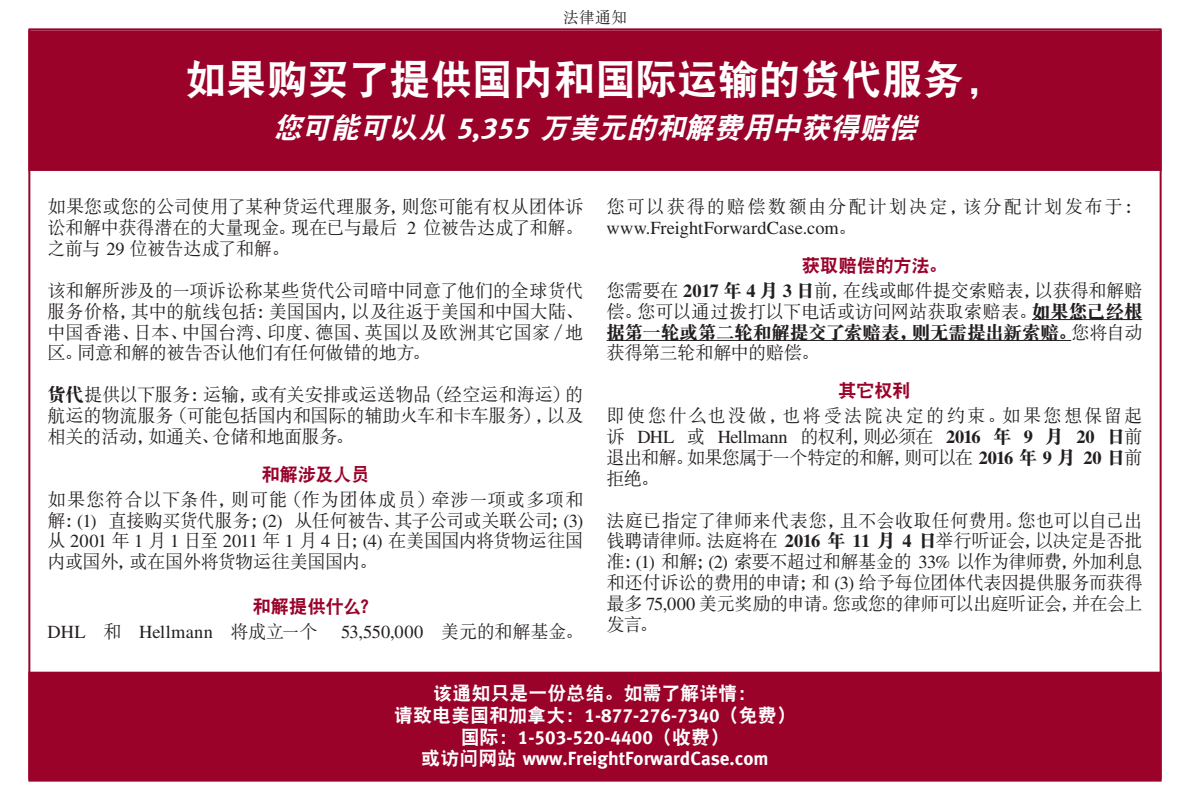
<style>
.page{position:relative;width:1190px;height:810px;background:#fff}
.page>*{position:absolute;margin:0;border:0;box-sizing:border-box;transform-origin:0 0}
.t1{font:41px "DFP Hei W9";color:#fff}
.t2{font:italic 29px "DFP Hei W9";color:#fff}
.t3{font:19px/21.6px "Meta Bold LF";color:#fff;text-align:center}
.t4{font:19px "DFP Hei W9";color:#fff}
.t5{font:18.4px/20.8px "DFP Song W5";letter-spacing:-.025em;color:#231f20;text-align:justify}
.t6{font:18.4px/20.8px "DFP Song W5";letter-spacing:.1em;color:#231f20}
.t7{font:18.4px "Times LT Std";letter-spacing:.015em;color:#231f20}
.t8{font:18.4px "DFP Hei W9";letter-spacing:-.01em;color:#9a022a}
.t9{font:16px "DFP Song W5";color:#231f20}
.s1{font-family:"Meta Bold LF"}
.s2{font-family:"Times LT Std"}
.s3{font-family:"DFP Song W9"}
.s4{font-family:"DFP Song W5"}
.s5{font-family:"Times LT Std";font-weight:700}
.s6{font-family:"DFP Hei W9"}
</style>
<div class="page">
<div style="left:29px;top:31px;width:1131px;height:139px;background:#9a022a"></div>
<div style="left:28px;top:30px;width:1133px;height:141px;border:2px solid #9a022a"></div>
<hr style="left:1032px;top:319px;width:110px;height:1px;background:#231f20">
<hr style="left:606px;top:340px;width:465px;height:1px;background:#231f20">
<div style="left:29px;top:672px;width:1131px;height:108px;background:#9a022a"></div>
<div style="left:28px;top:671px;width:1133px;height:110px;border:2px solid #9a022a"></div>
<p class="t9" style="left:563px;top:10px;width:65px">法律通知</p>
<p class="t1" style="left:185px;top:58px;width:821px">如果购买了提供国内和国际运输的货代服务，</p>
<p class="t2" style="left:273px;top:113px;width:652px">您可能可以从 <span class="s1">5 , 3 5 5</span> 万美元的和解费用中获得赔偿</p>
<p class="t5" style="left:48px;top:196px;width:537px">如果您或您的公司使用了某种货运代理服务，则您可能有权从团体诉讼和解中获得潜在的大量现金。现在已与最后 <span class="s2">2</span> 位被告达成了和解。之前与 <span class="s2">29</span> 位被告达成了和解。</p>
<p class="t5" style="left:48px;top:280px;width:537px">该和解所涉及的一项诉讼称某些货代公司暗中同意了他们的全球货代服务价格，其中的航线包括：美国国内，以及往返于美国和中国大陆、中国香港、日本、中国台湾、印度、德国、英国以及欧洲其它国家／地区。同意和解的被告否认他们有任何做错的地方。</p>
<p class="t5" style="left:48px;top:384px;width:537px"><span class="s3">货代</span>提供以下服务：运输，或有关安排或运送物品（经空运和海运）的航运的物流服务（可能包括国内和国际的辅助火车和卡车服务），以及相关的活动，如通关、仓储和地面服务。</p>
<p class="t8" style="left:261px;top:464px;width:110px">和解涉及人员</p>
<p class="t5" style="left:48px;top:488px;width:537px">如果您符合以下条件，则可能（作为团体成员）牵涉一项或多项和解：<span class="s2">(1)</span> 直接购买货代服务；<span class="s2">(2)</span> 从任何被告、其子公司或关联公司；<span class="s2">(3)</span>从 <span class="s2">2001</span> 年 <span class="s2">1</span> 月 <span class="s2">1</span> 日至 <span class="s2">2011</span> 年 <span class="s2">1</span> 月 <span class="s2">4</span> 日；<span class="s2">(4)</span> 在美国国内将货物运往国内或国外，或在国外将货物运往美国国内。</p>
<p class="t8" style="left:252px;top:596px;width:128px">和解提供什么？</p>
<p class="t7" style="left:48px;top:621px;width:271px">DHL <span class="s4">和</span> Hellmann <span class="s4">将成立一个</span></p>
<p class="t7" style="left:341px;top:621px;width:244px">53,550,000 <span class="s4">美元的和解基金。</span></p>
<p class="t6" style="left:606px;top:196px;width:537px">您可以获得的赔偿数额由分配计划决定，该分配计划发布于：<span class="s2">www.FreightForwardCase.com</span>。</p>
<p class="t8" style="left:801px;top:256px;width:147px">获取赔偿的方法。</p>
<p class="t5" style="left:606px;top:280px;width:537px">您需要在 <span class="s5">2017</span> <span class="s3">年</span> <span class="s5">4</span> <span class="s3">月</span> <span class="s5">3</span> <span class="s3">日</span>前，在线或邮件提交索赔表，以获得和解赔偿。您可以通过拨打以下电话或访问网站获取索赔表。<span class="s3">如果您已经根据第一轮或第二轮和解提交了索赔表，则无需提出新索赔。</span>您将自动获得第三轮和解中的赔偿。</p>
<p class="t8" style="left:838px;top:381px;width:74px">其它权利</p>
<p class="t5" style="left:606px;top:405px;width:537px">即使您什么也没做，也将受法院决定的约束。如果您想保留起诉 <span class="s2">DHL</span> 或 <span class="s2">Hellmann</span> 的权利，则必须在 <span class="s5">2016</span> <span class="s3">年</span> <span class="s5">9</span> <span class="s3">月</span> <span class="s5">20</span> <span class="s3">日</span>前退出和解。如果您属于一个特定的和解，则可以在 <span class="s5">2016</span> <span class="s3">年</span> <span class="s5">9</span> <span class="s3">月</span> <span class="s5">20</span> <span class="s3">日</span>前拒绝。</p>
<p class="t5" style="left:606px;top:509px;width:537px">法庭已指定了律师来代表您，且不会收取任何费用。您也可以自己出钱聘请律师。法庭将在 <span class="s5">2016</span> <span class="s3">年</span> <span class="s5">11</span> <span class="s3">月</span> <span class="s5">4</span> <span class="s3">日</span>举行听证会，以决定是否批准：<span class="s2">(1)</span> 和解；<span class="s2">(2)</span> 索要不超过和解基金的 <span class="s2">33%</span> 以作为律师费，外加利息和还付诉讼的费用的申请；和 <span class="s2">(3)</span> 给予每位团体代表因提供服务而获得最多 <span class="s2">75,000</span> 美元奖励的申请。您或您的律师可以出庭听证会，并在会上发言。</p>
<p class="t4" style="left:433px;top:683px;width:324px">该通知只是一份总结。如需了解详情：</p>
<p class="t3" style="left:394px;top:704px;width:403px"><span class="s6">请致电美国和加拿大：</span>1-877-276-7340<span class="s6">（免费）国际：</span>1-503-520-4400<span class="s6">（收费）</span></p>
<p class="t3" style="left:421px;top:747px;width:349px"><span class="s6">或访问网站</span> www.FreightForwardCase.com</p>
</div>
